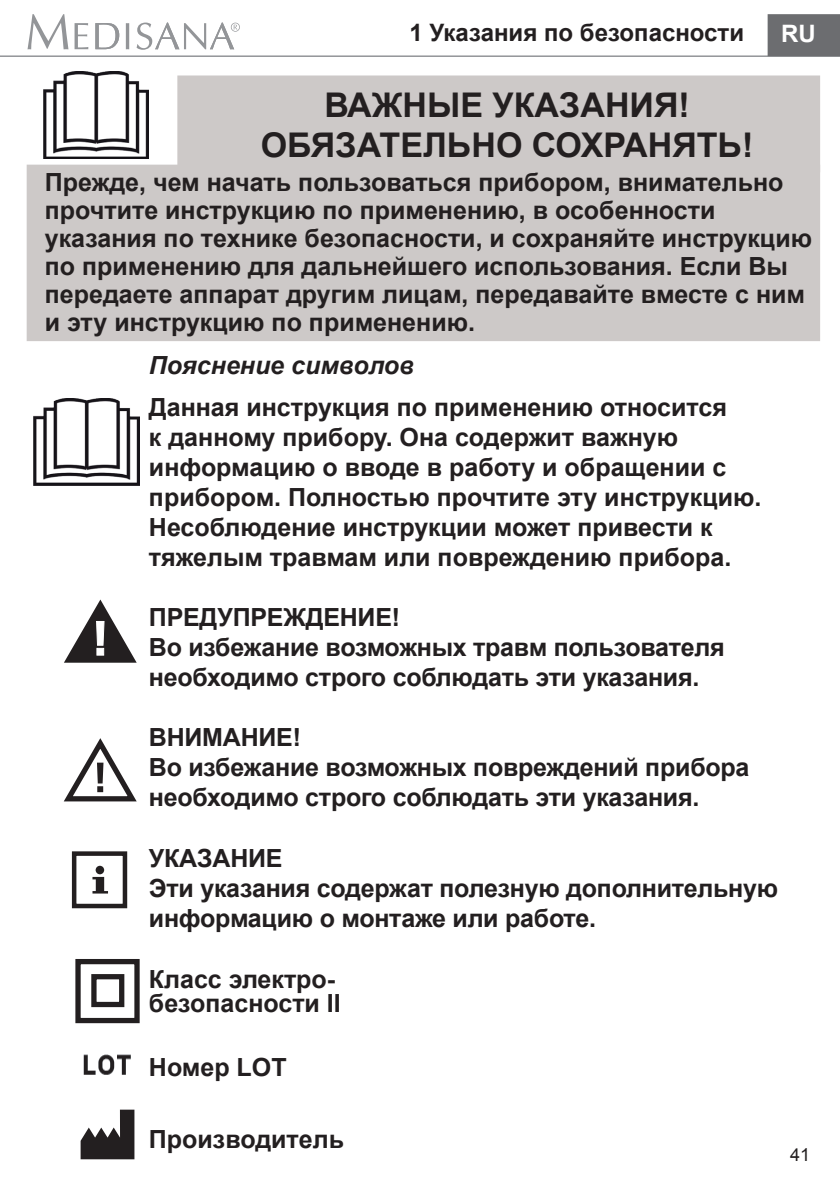
<style>
.page{position:relative;width:840px;height:1191px;background:#fff}
.page>*{position:absolute;margin:0;border:0;box-sizing:border-box;transform-origin:0 0}
.t1{font:700 34px/40.8px "Arial";color:#231f20;text-align:center}
.t2{font:700 25px/30px "Arial";color:#231f20}
.t3{font:italic 700 25px "Arial";color:#231f20}
.t4{font:700 24px "Arial";color:#231f20}
.t5{font:700 24px "Arial";color:#fff}
.t6{font:18px "Arial";color:#231f20}
</style>
<div class="page">
<hr style="left:0;top:55px;width:839px;height:2px;background:#939598">
<svg style="left:27px;top:14px;width:41px;height:35px"></svg>
<svg style="left:74px;top:23px;width:14px;height:26px"></svg>
<svg style="left:95px;top:23px;width:24px;height:26px"></svg>
<svg style="left:126px;top:23px;width:3px;height:26px"></svg>
<svg style="left:136px;top:23px;width:104px;height:27px"></svg>
<div style="left:767px;top:14px;width:72px;height:42px;background:#6c6d70"></div>
<div style="left:27px;top:165px;width:792px;height:176px;background:#cdc9c8"></div>
<img style="left:83px;top:1054px;width:48px;height:21px">
<svg style="left:64px;top:738px;width:73px;height:63px"></svg>
<div style="left:72px;top:851px;width:55px;height:57px;border:4px solid #231f20"></div>
<div style="left:96px;top:865px;width:8px;height:9px;background:#231f20;border-radius:50%"></div>
<svg style="left:92px;top:877px;width:16px;height:16px"></svg>
<svg style="left:64px;top:599px;width:73px;height:63px"></svg>
<svg style="left:81px;top:1109px;width:53px;height:50px"></svg>
<img style="left:43px;top:71px;width:106px;height:88px">
<img style="left:33px;top:398px;width:106px;height:87px">
<svg style="left:75px;top:959px;width:65px;height:64px"></svg>
<div style="left:177px;top:75px;width:642px;height:97px;background:#cdc9c8;border:2px solid #cdc9c8"></div>
<p class="t4" style="left:409px;top:16px;width:336px">1 Указания по безопасности</p>
<p class="t5" style="left:780px;top:17px;width:36px">RU</p>
<h1 class="t1" style="left:260px;top:85px;width:494px">ВАЖНЫЕ УКАЗАНИЯ!<br>ОБЯЗАТЕЛЬНО СОХРАНЯТЬ!</h1>
<p class="t2" style="left:45px;top:168px;width:768px;line-height:28px">Прежде, чем начать пользоваться прибором, внимательно прочтите инструкцию по применению, в особенности указания по технике безопасности, и сохраняйте инструкцию по применению для дальнейшего использования. Если Вы передаете аппарат другим лицам, передавайте вместе с ним и эту инструкцию по применению.</p>
<p class="t3" style="left:149px;top:348px;width:267px">Пояснение символов</p>
<p class="t2" style="left:149px;top:393px;width:613px">Данная инструкция по применению относится<br>к данному прибору. Она содержит важную информацию о вводе в работу и обращении с прибором. Полностью прочтите эту инструкцию.<br>Несоблюдение инструкции может привести к тяжелым травмам или повреждению прибора.</p>
<p class="t2" style="left:149px;top:603px;width:577px">ПРЕДУПРЕЖДЕНИЕ!<br>Во избежание возможных травм пользователя необходимо строго соблюдать эти указания.</p>
<p class="t2" style="left:149px;top:723px;width:601px">ВНИМАНИЕ!<br>Во избежание возможных повреждений прибора необходимо строго соблюдать эти указания.</p>
<p class="t2" style="left:149px;top:843px;width:630px">УКАЗАНИЕ<br>Эти указания содержат полезную дополнительную информацию о монтаже или работе.</p>
<p class="t2" style="left:149px;top:967px;width:193px;line-height:24px">Класс электро&shy;безопасности II</p>
<p class="t2" style="left:149px;top:1052px;width:139px">Номер LOT</p>
<p class="t2" style="left:149px;top:1124px;width:196px">Производитель</p>
<p class="t6" style="left:789px;top:1142px;width:22px">41</p>
</div>
